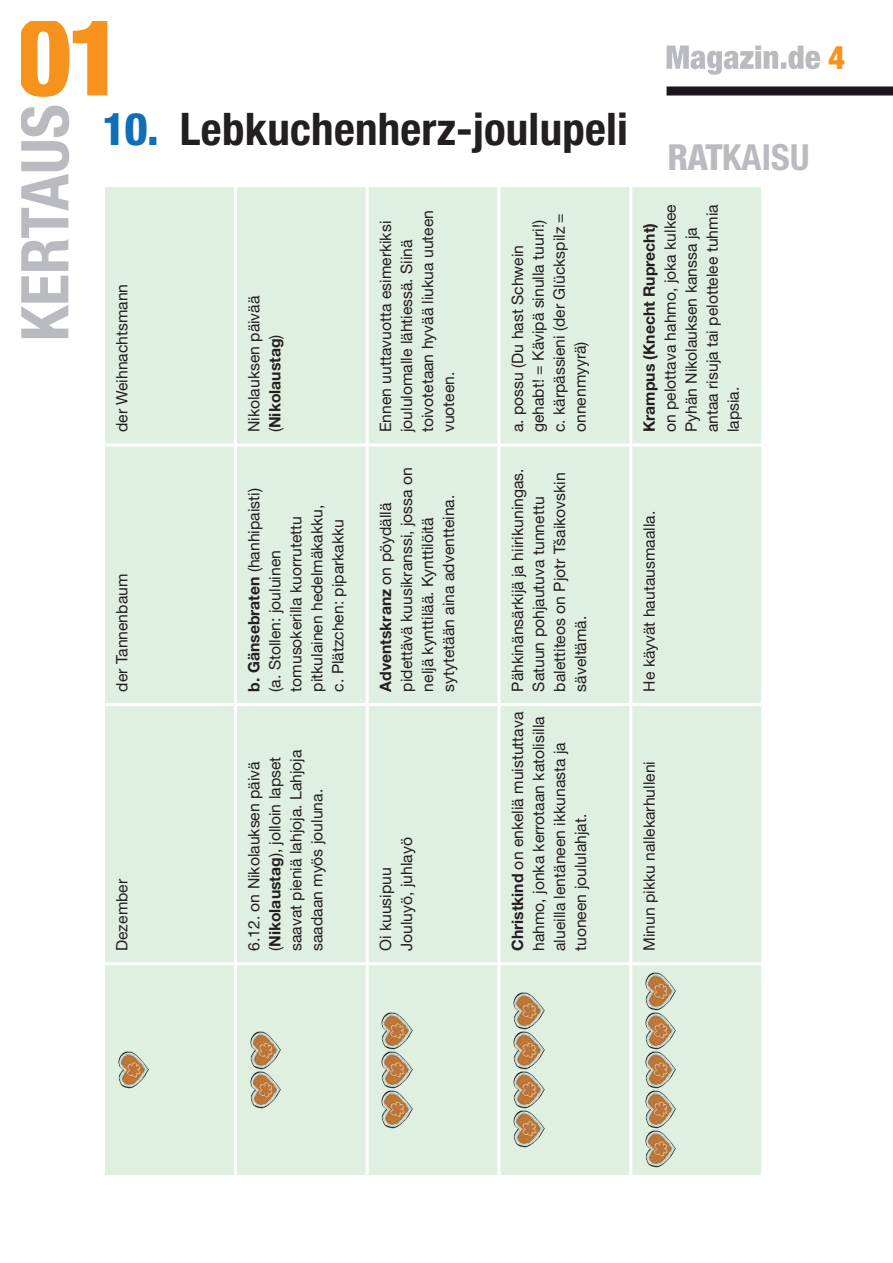
<style>
.page{position:relative;width:893px;height:1263px;background:#fff}
.page>*{position:absolute;margin:0;border:0;box-sizing:border-box;transform-origin:0 0}
.t1{font:900 condensed 108px "Helvetica Neue LT Std";color:#f7931d}
.t2{font:700 condensed 66px "Helvetica Neue LT Std";color:#babbc1}
.t3{font:700 condensed 45px "Helvetica Neue LT Std";letter-spacing:.005em;color:#231f20}
.t4{font:700 condensed 36px "Helvetica Neue LT Std";letter-spacing:.005em;color:#babbc1}
.t5{font:800 condensed 32.85px "Helvetica Neue LT Std";color:#f7931d}
.t6{font:15.75px/21px "Helvetica Neue LT Std";color:#231f20}
.t7{font:700 15.75px "Helvetica Neue LT Std";color:#231f20}
.s1{font-weight:800;color:#0f6eb8}
.s2{font-weight:700}
.s3{font-weight:800}
</style>
<div class="page">
<div style="left:105px;top:187px;width:656px;height:988px;background:#dfefe0"></div>
<hr style="left:105px;top:962px;width:129px;height:3px;background:#fff">
<hr style="left:105px;top:703px;width:129px;height:3px;background:#fff">
<hr style="left:105px;top:443px;width:129px;height:3px;background:#fff">
<hr style="left:234px;top:964px;width:3px;height:214px;background:#fff">
<hr style="left:234px;top:704px;width:3px;height:260px;background:#fff">
<hr style="left:237px;top:962px;width:129px;height:3px;background:#fff">
<hr style="left:234px;top:445px;width:3px;height:259px;background:#fff">
<hr style="left:237px;top:703px;width:129px;height:3px;background:#fff">
<hr style="left:234px;top:184px;width:3px;height:261px;background:#fff">
<hr style="left:237px;top:443px;width:129px;height:3px;background:#fff">
<hr style="left:366px;top:964px;width:3px;height:214px;background:#fff">
<hr style="left:366px;top:704px;width:3px;height:260px;background:#fff">
<hr style="left:369px;top:962px;width:128px;height:3px;background:#fff">
<hr style="left:366px;top:445px;width:3px;height:259px;background:#fff">
<hr style="left:369px;top:703px;width:128px;height:3px;background:#fff">
<hr style="left:366px;top:184px;width:3px;height:261px;background:#fff">
<hr style="left:369px;top:443px;width:128px;height:3px;background:#fff">
<hr style="left:497px;top:964px;width:3px;height:214px;background:#fff">
<hr style="left:497px;top:704px;width:3px;height:260px;background:#fff">
<hr style="left:500px;top:962px;width:129px;height:3px;background:#fff">
<hr style="left:497px;top:445px;width:3px;height:259px;background:#fff">
<hr style="left:500px;top:703px;width:129px;height:3px;background:#fff">
<hr style="left:497px;top:184px;width:3px;height:261px;background:#fff">
<hr style="left:500px;top:443px;width:129px;height:3px;background:#fff">
<hr style="left:629px;top:964px;width:3px;height:214px;background:#fff">
<hr style="left:629px;top:704px;width:3px;height:260px;background:#fff">
<hr style="left:632px;top:962px;width:129px;height:3px;background:#fff">
<hr style="left:629px;top:445px;width:3px;height:259px;background:#fff">
<hr style="left:632px;top:703px;width:129px;height:3px;background:#fff">
<hr style="left:629px;top:184px;width:3px;height:261px;background:#fff">
<hr style="left:632px;top:443px;width:129px;height:3px;background:#fff">
<img style="left:116px;top:1050px;width:35px;height:40px">
<img style="left:248px;top:1031px;width:34px;height:78px">
<img style="left:380px;top:1011px;width:34px;height:118px">
<img style="left:512px;top:991px;width:34px;height:158px">
<img style="left:644px;top:972px;width:34px;height:196px">
<svg style="left:666px;top:46px;width:154px;height:29px"></svg>
<div style="left:666px;top:86px;width:227px;height:9px;background:#1b151c"></div>
<h1 class="t1" style="left:15px;top:-10px;width:110px">01</h1>
<h3 class="t3" style="left:102px;top:101px;width:527px"><span class="s1">10.</span> Lebkuchenherz-joulupeli</h3>
<h2 class="t2" style="left:5px;top:341px;width:239px;rotate:-90deg">KERTAUS</h2>
<p class="t6" style="left:375px;top:432px;width:224px;rotate:-90deg">Ennen uuttavuotta esimerkiksi joululomalle lähtiessä. Siinä toivotetaan hyvää liukua uuteen vuoteen.</p>
<p class="t6" style="left:507px;top:432px;width:221px;rotate:-90deg">a. possu (Du hast Schwein gehabt! = Kävipä sinulla tuuri!) c. kärpässieni (der Glückspilz = onnenmyyrä)</p>
<p class="t6" style="left:111px;top:432px;width:150px;rotate:-90deg">der Weihnachtsmann</p>
<p class="t6" style="left:243px;top:432px;width:138px;rotate:-90deg">Nikolauksen päivää (<span class="s2">Nikolaustag</span>)</p>
<p class="t6" style="left:111px;top:692px;width:119px;rotate:-90deg">der Tannenbaum</p>
<p class="t6" style="left:111px;top:951px;width:74px;rotate:-90deg">Dezember</p>
<p class="t6" style="left:243px;top:692px;width:205px;rotate:-90deg"><span class="s2">b. Gänsebraten</span> (hanhipaisti) (a. Stollen: jouluinen tomusokerilla kuorrutettu pitkulainen hedelmäkakku, c. Plätzchen: piparkakku</p>
<p class="t6" style="left:243px;top:951px;width:203px;rotate:-90deg">6.12. on Nikolauksen päivä (<span class="s2">Nikolaustag</span>), jolloin lapset saavat pieniä lahjoja. Lahjoja saadaan myös jouluna.</p>
<p class="t6" style="left:375px;top:692px;width:226px;rotate:-90deg"><span class="s2">Adventskranz</span> on pöydällä pidettävä kuusikranssi, jossa on neljä kynttilää. Kynttilöitä sytytetään aina adventteina.</p>
<p class="t6" style="left:375px;top:951px;width:115px;rotate:-90deg">Oi kuusipuu<br>Jouluyö, juhlayö</p>
<p class="t6" style="left:507px;top:692px;width:225px;rotate:-90deg">Pähkinänsärkijä ja hiirikuningas.<br>Satuun pohjautuva tunnettu balettiteos on Pjotr Tšaikovskin säveltämä.</p>
<p class="t6" style="left:507px;top:951px;width:241px;rotate:-90deg"><span class="s2">Christkind</span> on enkeliä muistuttava hahmo, jonka kerrotaan katolisilla alueilla lentäneen ikkunasta ja tuoneen joululahjat.</p>
<h3 class="t4" style="left:668px;top:136px;width:143px"><span class="s3">RAT</span>KAISU</h3>
<p class="t6" style="left:659px;top:432px;width:229px;rotate:-90deg">on pelottava hahmo, joka kulkee<br>Pyhän Nikolauksen kanssa ja antaa risuja tai pelottelee tuhmia lapsia.</p>
<p class="t7" style="left:639px;top:432px;width:211px;rotate:-90deg">Krampus (Knecht Ruprecht)</p>
<p class="t6" style="left:638px;top:692px;width:182px;rotate:-90deg">He käyvät hautausmaalla.</p>
<p class="t6" style="left:638px;top:951px;width:191px;rotate:-90deg">Minun pikku nallekarhulleni</p>
<h3 class="t5" style="left:828px;top:37px;width:19px">4</h3>
</div>
